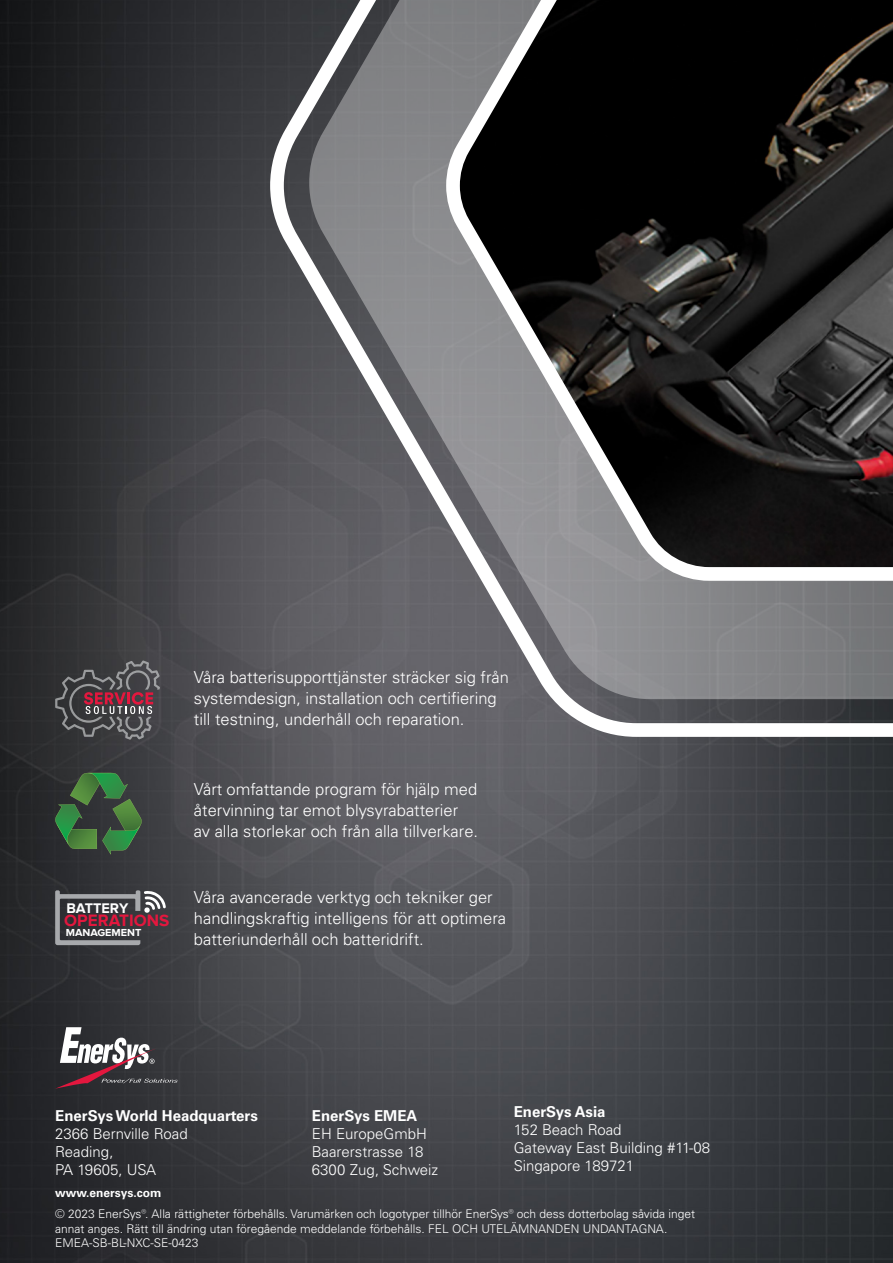
<style>
.page{position:relative;width:893px;height:1263px;background:#fff}
.page>*{position:absolute;margin:0;border:0;box-sizing:border-box;transform-origin:0 0}
.t1{font:700 16.95px "Proxima Nova S";color:#e3173e}
.t2{font:300 16.5px/21px "Univers LT Pro 45";color:#fff}
.t3{font:300 15px "Univers LT Pro 45";color:#fff}
.t4{font:700 15px "Univers LT Pro 65";color:#fff}
.t5{font:700 14.4px "Proxima Nova";color:#fff}
.t6{font:300 12px/14.4px "Univers LT Pro 45";color:#fff}
.t7{font:700 12px "Univers LT Pro 65";color:#fff}
.t8{font:700 10.5px "Proxima Nova";color:#fff;scale:1.04 1}
</style>
<div class="page">
<img style="left:0;top:0;width:893px;height:1263px">
<svg style="left:55px;top:1027px;width:123px;height:62px"></svg>
<svg style="left:270px;top:0;width:623px;height:737px"></svg>
<svg style="left:446px;top:0;width:447px;height:581px"></svg>
<svg style="left:55px;top:660px;width:105px;height:80px"></svg>
<svg style="left:55px;top:890px;width:111px;height:55px"></svg>
<svg style="left:55px;top:773px;width:87px;height:81px"></svg>
<p class="t2" style="left:194px;top:666px;width:317px">Våra batterisupporttjänster sträcker sig från systemdesign, installation och certifiering till testning, underhåll och reparation.</p>
<p class="t5" style="left:66px;top:900px;width:64px">BATTERY</p>
<p class="t1" style="left:64px;top:911px;width:107px">OPERATIONS</p>
<p class="t8" style="left:66px;top:927px;width:74px">MANAGEMENT</p>
<p class="t2" style="left:194px;top:778px;width:286px">Vårt omfattande program för hjälp med återvinning tar emot blysyrabatterier av alla storlekar och från alla tillverkare.</p>
<p class="t2" style="left:194px;top:886px;width:314px">Våra avancerade verktyg och tekniker ger handlingskraftig intelligens för att optimera batteriunderhåll och batteridrift.</p>
<p class="t4" style="left:55px;top:1105px;width:204px">EnerSys World Headquarters</p>
<p class="t3" style="left:55px;top:1124px;width:134px">2366 Bernville Road</p>
<p class="t3" style="left:55px;top:1142px;width:60px">Reading,</p>
<p class="t3" style="left:55px;top:1160px;width:103px">PA 19605, USA</p>
<p class="t4" style="left:312px;top:1105px;width:107px">EnerSys EMEA</p>
<p class="t3" style="left:312px;top:1124px;width:117px">EH EuropeGmbH</p>
<p class="t3" style="left:312px;top:1142px;width:113px">Baarerstrasse 18</p>
<p class="t3" style="left:312px;top:1160px;width:128px">6300 Zug, Schweiz</p>
<p class="t4" style="left:514px;top:1101px;width:93px">EnerSys Asia</p>
<p class="t3" style="left:514px;top:1120px;width:109px">152 Beach Road</p>
<p class="t3" style="left:514px;top:1138px;width:198px">Gateway East Building #11-08</p>
<p class="t3" style="left:514px;top:1156px;width:122px">Singapore 189721</p>
<p class="t7" style="left:55px;top:1184px;width:108px">www.enersys.com</p>
<p class="t6" style="left:55px;top:1206px;width:642px">© 2023 EnerSys®. Alla rättigheter förbehålls. Varumärken och logotyper tillhör EnerSys® och dess dotterbolag såvida inget annat anges. Rätt till ändring utan föregående meddelande förbehålls. FEL OCH UTELÄMNANDEN UNDANTAGNA.</p>
<p class="t6" style="left:55px;top:1235px;width:145px">EMEA-SB-BL-NXC-SE-0423</p>
</div>
